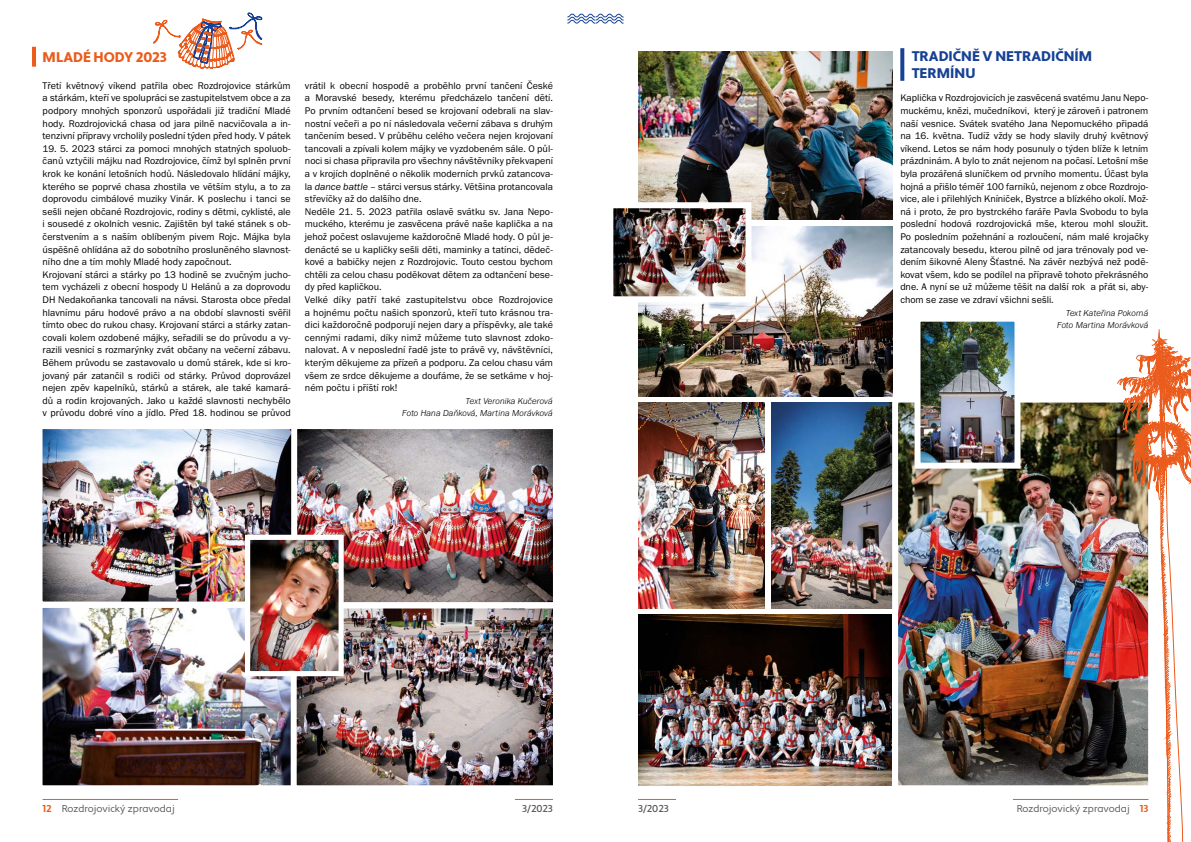
<style>
.page{position:relative;width:1191px;height:842px;background:#fff}
.page>*{position:absolute;margin:0;border:0;box-sizing:border-box;transform-origin:0 0}
.t1{font:900 14px/16.8px "Apertura";letter-spacing:.01em;color:#164194}
.t2{font:900 14px "Apertura";letter-spacing:.005em;color:#eb5b1b}
.t3{font:10px/12.6px "Franklin Gothic URW Boo";color:#000;text-align:justify}
.t4{font:10px "Apertura";color:#575756}
.t5{font:500 10px "Apertura";color:#575756}
.t6{font:italic 300 9px/12.6px "Franklin Gothic URW";color:#000;text-align:right}
.s1{font-family:"Franklin Gothic URW Boo Ita"}
.s2{font-weight:700;color:#eb5b1b}
</style>
<div class="page">
<svg style="left:567px;top:13px;width:57px;height:11px"></svg>
<hr style="left:43px;top:799px;width:135px;height:1px;background:#eb5b1b">
<hr style="left:1013px;top:799px;width:135px;height:1px;background:#eb5b1b">
<hr style="left:515px;top:799px;width:38px;height:1px;background:#eb5b1b">
<hr style="left:638px;top:799px;width:38px;height:1px;background:#eb5b1b">
<svg style="left:900px;top:48px;width:4px;height:33px"></svg>
<hr style="left:32px;top:47px;width:4px;height:20px;background:#eb5b1b">
<img style="left:771px;top:403px;width:118px;height:205px">
<img style="left:638px;top:614px;width:251px;height:171px">
<img style="left:638px;top:403px;width:126px;height:205px">
<img style="left:638px;top:226px;width:254px;height:171px">
<img style="left:638px;top:51px;width:254px;height:169px">
<img style="left:42px;top:610px;width:246px;height:176px">
<img style="left:42px;top:429px;width:246px;height:181px">
<img style="left:288px;top:611px;width:265px;height:175px">
<img style="left:288px;top:429px;width:265px;height:182px">
<img style="left:889px;top:394px;width:228px;height:392px">
<img style="left:911px;top:321px;width:112px;height:151px">
<img style="left:242px;top:532px;width:104px;height:147px">
<img style="left:613px;top:199px;width:141px;height:106px">
<img style="left:1117px;top:329px;width:74px;height:513px">
<svg style="left:153px;top:12px;width:110px;height:57px"></svg>
<h1 class="t2" style="left:43px;top:48px;width:126px">MLADÉ HODY 2023</h1>
<p class="t3" style="left:43px;top:79px;width:250px">Třetí květnový víkend patřila obec Rozdrojovice stárkům a stárkám, kteří ve spolupráci se zastupitelstvem obce a za podpory mnohých sponzorů uspořádali již tradiční Mladé hody. Rozdrojovická chasa od jara pilně nacvičovala a in&shy;tenzivní přípravy vrcholily poslední týden před hody. V pátek</p>
<p class="t3" style="left:43px;top:142px;width:250px;text-align:left">19. 5. 2023 stárci za pomoci mnohých statných spoluob&shy;čanů vztyčili májku nad Rozdrojovice, čímž byl splněn první krok ke konání letošních hodů. Následovalo hlídání májky, kterého se poprvé chasa zhostila ve větším stylu, a to za doprovodu cimbálové muziky Vinár. K poslechu i tanci se sešli nejen občané Rozdrojovic, rodiny s dětmi, cyklisté, ale i sousedé z okolních vesnic. Zajištěn byl také stánek s ob&shy;čerstvením a s naším oblíbeným pivem Rojc. Májka byla úspěšně ohlídána až do sobotního prosluněného slavnost&shy;ního dne a tím mohly Mladé hody započnout.<br>Krojovaní stárci a stárky po 13 hodině se zvučným jucho&shy;tem vycházeli z obecní hospody U Helánů a za doprovodu DH Nedakoňanka tancovali na návsi. Starosta obce předal hlavnímu páru hodové právo a na období slavnosti svěřil tímto obec do rukou chasy. Krojovaní stárci a stárky zatan&shy;covali kolem ozdobené májky, seřadili se do průvodu a vy&shy;razili vesnicí s rozmarýnky zvát občany na večerní zábavu.<br>Během průvodu se zastavovalo u domů stárek, kde si kro&shy;jovaný pár zatančil s rodiči od stárky. Průvod doprovázel nejen zpěv kapelníků, stárků a stárek, ale také kamará&shy;dů a rodin krojovaných. Jako u každé slavnosti nechybělo v průvodu dobré víno a jídlo. Před 18. hodinou se průvod</p>
<p class="t3" style="left:305px;top:79px;width:250px;text-align:left">vrátil k obecní hospodě a proběhlo první tančení České a Moravské besedy, kterému předcházelo tančení dětí.<br>Po prvním odtančení besed se krojovaní odebrali na slav&shy;nostní večeři a po ní následovala večerní zábava s druhým tančením besed. V průběhu celého večera nejen krojovaní tancovali a zpívali kolem májky ve vyzdobeném sále. O půl&shy;noci si chasa připravila pro všechny návštěvníky překvapení a v krojích doplněné o několik moderních prvků zatancova&shy;la <span class="s1">dance battle</span> – stárci versus stárky. Většina protancovala střevíčky až do dalšího dne.<br>Neděle 21. 5. 2023 patřila oslavě svátku sv. Jana Nepo&shy;muckého, kterému je zasvěcena právě naše kaplička a na jehož počest oslavujeme každoročně Mladé hody. O půl je&shy;denácté se u kapličky sešli děti, maminky a tatínci, dědeč&shy;kové a babičky nejen z Rozdrojovic. Touto cestou bychom chtěli za celou chasu poděkovat dětem za odtančení bese&shy;dy před kapličkou.<br>Velké díky patří také zastupitelstvu obce Rozdrojovice a hojnému počtu našich sponzorů, kteří tuto krásnou tra&shy;dici každoročně podporují nejen dary a příspěvky, ale také cennými radami, díky nimž můžeme tuto slavnost zdoko&shy;nalovat. A v neposlední řadě jste to právě vy, návštěvníci, kterým děkujeme za přízeň a podporu. Za celou chasu vám všem ze srdce děkujeme a doufáme, že se setkáme v hoj&shy;ném počtu i příští rok!</p>
<p class="t6" style="left:402px;top:394px;width:152px">Text Veronika Kučerová<br>Foto Hana Daňková, Martina Morávková</p>
<h1 class="t1" style="left:911px;top:48px;width:182px">TRADIČNĚ V NETRADIČNÍM<br>TERMÍNU</h1>
<p class="t3" style="left:900px;top:92px;width:250px">Kaplička v Rozdrojovicích je zasvěcená svatému Janu Nepo&shy;muckému, knězi, mučedníkovi, který je zároveň i patronem naší vesnice. Svátek svatého Jana Nepomuckého připadá na 16. května. Tudíž vždy se hody slavily druhý květnový víkend. Letos se nám hody posunuly o týden blíže k letním prázdninám. A bylo to znát nejenom na počasí. Letošní mše byla prozářená sluníčkem od prvního momentu. Účast byla hojná a přišlo téměř 100 farníků, nejenom z obce Rozdrojo&shy;vice, ale i přilehlých Kníniček, Bystrce a blízkého okolí. Mož&shy;ná i proto, že pro bystrckého faráře Pavla Svobodu to byla poslední hodová rozdrojovická mše, kterou mohl sloužit.<br>Po posledním požehnání a rozloučení, nám malé krojačky zatancovaly besedu, kterou pilně od jara trénovaly pod ve&shy;dením šikovné Aleny Šťastné. Na závěr nezbývá než podě&shy;kovat všem, kdo se podílel na přípravě tohoto překrásného dne. A nyní se už můžeme těšit na další rok a přát si, aby&shy;chom se zase ve zdraví všichni sešli.</p>
<p class="t6" style="left:1057px;top:306px;width:93px">Text Kateřina Pokorná<br>Foto Martina Morávková</p>
<p class="t4" style="left:43px;top:803px;width:134px"><span class="s2">12</span> Rozdrojovický zpravodaj</p>
<p class="t5" style="left:522px;top:803px;width:32px">3/2023</p>
<p class="t5" style="left:638px;top:803px;width:32px">3/2023</p>
<p class="t4" style="left:1016px;top:803px;width:133px">Rozdrojovický zpravodaj <span class="s2">13</span></p>
</div>
